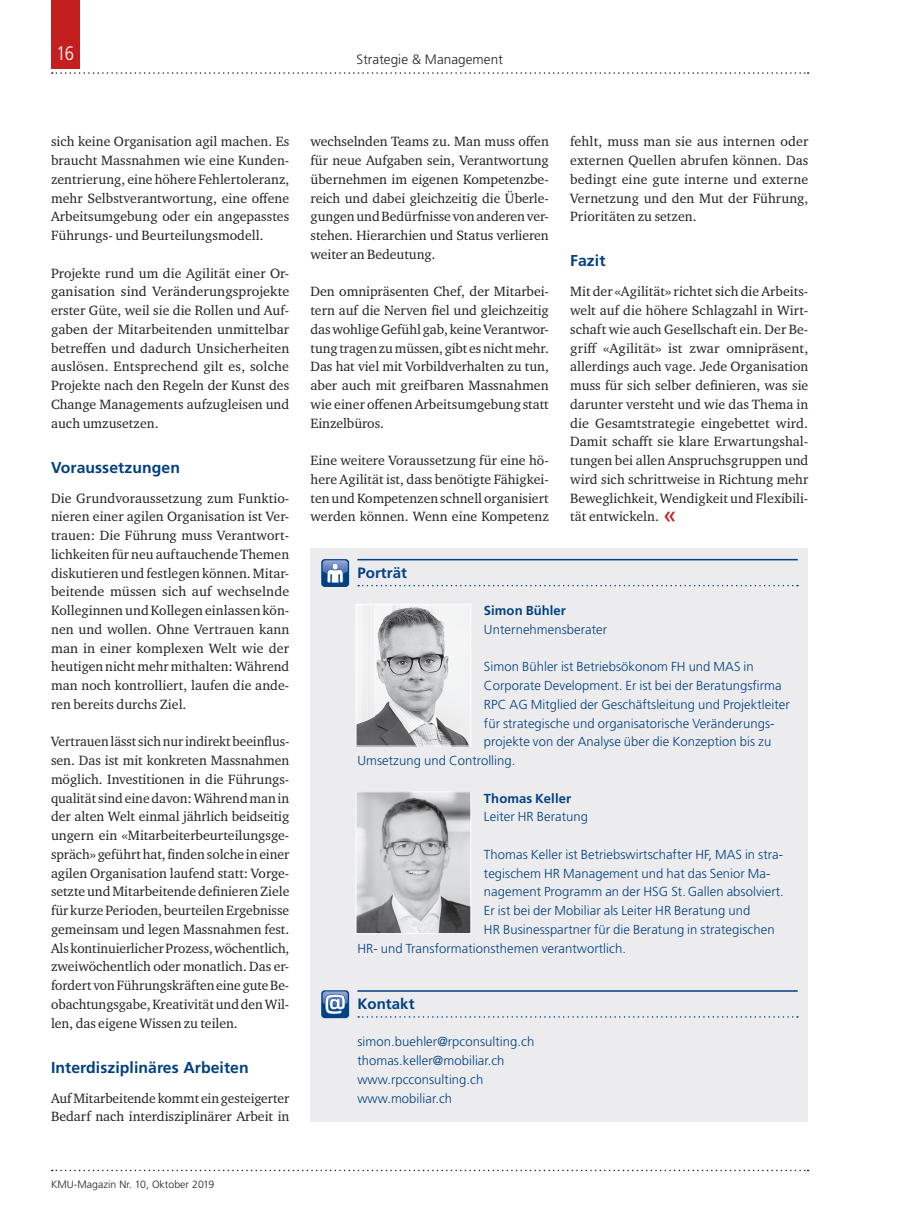
<style>
.page{position:relative;width:902px;height:1212px;background:#fff}
.page>*{position:absolute;margin:0;border:0;box-sizing:border-box;transform-origin:0 0}
.t1{font:300 condensed 19.5px "Frutiger LT Std";color:#fff}
.t2{font:700 15.75px "Frutiger LT Std";letter-spacing:.005em;color:#014081}
.t3{font:700 15px "Frutiger LT Std";letter-spacing:.005em;color:#014081}
.t4{font:13.8px/18.8px "Charter ITC Std";letter-spacing:.005em;color:#231f20;text-align:justify}
.t5{font:300 13.5px "Frutiger LT Std";letter-spacing:.005em;color:#231f20}
.t6{font:300 13.05px/18.8px "Frutiger LT Std";letter-spacing:.005em;color:#014081}
.t7{font:700 13.05px "Frutiger LT Std";letter-spacing:.005em;color:#014081}
.t8{font:300 10.5px "Frutiger LT Std";letter-spacing:.005em;color:#231f20}
.s1{font-family:"Frutiger LT Std";font-size:24px;color:#c41e1f}
</style>
<div class="page">
<svg style="left:52px;top:72px;width:756px;height:2px"></svg>
<div style="left:51px;top:0;width:29px;height:68px;background:#c41e1f"></div>
<svg style="left:52px;top:1170px;width:756px;height:1px"></svg>
<div style="left:310px;top:548px;width:498px;height:573px;background:#ececee"></div>
<hr style="left:357px;top:559px;width:440px;height:1px;background:#014081">
<svg style="left:358px;top:585px;width:439px;height:1px"></svg>
<hr style="left:357px;top:990px;width:440px;height:2px;background:#014081">
<svg style="left:358px;top:1016px;width:439px;height:2px"></svg>
<div style="left:321px;top:559px;width:28px;height:28px;background:#014081;border-radius:4px"></div>
<svg style="left:322px;top:560px;width:26px;height:23px"></svg>
<div style="left:321px;top:990px;width:28px;height:28px;background:#014081;border-radius:4px"></div>
<svg style="left:322px;top:991px;width:26px;height:23px"></svg>
<img style="left:357px;top:606px;width:111px;height:138px">
<div style="left:355px;top:604px;width:116px;height:142px;border:1px solid #fff"></div>
<img style="left:357px;top:793px;width:112px;height:139px">
<div style="left:355px;top:791px;width:116px;height:143px;border:1px solid #fff"></div>
<h1 class="t1" style="left:56px;top:42px;width:19px">16</h1>
<p class="t5" style="left:356px;top:51px;width:148px">Strategie &amp; Management</p>
<p class="t4" style="left:51px;top:132px;width:240px">sich keine Organisation agil machen. Es braucht Massnahmen wie eine Kunden&shy;zentrierung, eine höhere Fehlertoleranz, mehr Selbstverantwortung, eine offene Arbeitsumgebung oder ein angepasstes Führungs- und Beurteilungsmodell.</p>
<p class="t4" style="left:51px;top:263px;width:240px">Projekte rund um die Agilität einer Or&shy;ganisation sind Veränderungsprojekte erster Güte, weil sie die Rollen und Auf&shy;gaben der Mitarbeitenden unmittelbar betreffen und dadurch Unsicherheiten auslösen. Entsprechend gilt es, solche Projekte nach den Regeln der Kunst des Change Managements aufzugleisen und auch umzusetzen.</p>
<p class="t2" style="left:51px;top:458px;width:130px">Voraussetzungen</p>
<p class="t4" style="left:51px;top:488px;width:240px">Die Grundvoraussetzung zum Funktio&shy;nieren einer agilen Organisation ist Ver&shy;trauen: Die Führung muss Verantwort&shy;lichkeiten für neu auftauchende Themen diskutieren und festlegen können. Mitar&shy;beitende müssen sich auf wechselnde Kolleginnen und Kollegen einlassen kön&shy;nen und wollen. Ohne Vertrauen kann man in einer komplexen Welt wie der heutigen nicht mehr mithalten: Während man noch kontrolliert, laufen die ande&shy;ren bereits durchs Ziel.</p>
<p class="t4" style="left:51px;top:732px;width:240px">Vertrauen lässt sich nur indirekt beeinflus&shy;sen. Das ist mit konkreten Massnahmen möglich. Investitionen in die Führungs&shy;qualität sind eine davon: Während man in der alten Welt einmal jährlich beidseitig ungern ein «Mitarbeiterbeurteilungsge&shy;spräch» geführt hat, finden solche in einer agilen Organisation laufend statt: Vorge&shy;setzte und Mitarbeitende definieren Ziele für kurze Perioden, beurteilen Ergebnisse gemeinsam und legen Massnahmen fest.<br>Als kontinuierlicher Prozess, wöchentlich, zweiwöchentlich oder monatlich. Das er&shy;fordert von Führungskräften eine gute Be&shy;obachtungsgabe, Kreativität und den Wil&shy;len, das eigene Wissen zu teilen.</p>
<p class="t2" style="left:51px;top:1058px;width:199px">Interdisziplinäres Arbeiten</p>
<p class="t4" style="left:51px;top:1088px;width:240px">Auf Mitarbeitende kommt ein gesteigerter<br>Bedarf nach interdisziplinärer Arbeit in</p>
<p class="t4" style="left:310px;top:132px;width:240px">wechselnden Teams zu. Man muss offen für neue Aufgaben sein, Verantwortung übernehmen im eigenen Kompetenzbe&shy;reich und dabei gleichzeitig die Überle&shy;gungen und Bedürfnisse von anderen ver&shy;stehen. Hierarchien und Status verlieren weiter an Bedeutung.</p>
<p class="t4" style="left:310px;top:282px;width:240px">Den omnipräsenten Chef, der Mitarbei&shy;tern auf die Nerven fiel und gleichzeitig das wohlige Gefühl gab, keine Verantwor&shy;tung tragen zu müssen, gibt es nicht mehr.<br>Das hat viel mit Vorbildverhalten zu tun, aber auch mit greifbaren Massnahmen wie einer offenen Arbeitsumgebung statt Einzelbüros.</p>
<p class="t4" style="left:310px;top:451px;width:240px">Eine weitere Voraussetzung für eine hö&shy;here Agilität ist, dass benötigte Fähigkei&shy;ten und Kompetenzen schnell organisiert werden können. Wenn eine Kompetenz</p>
<p class="t3" style="left:357px;top:564px;width:51px">Porträt</p>
<p class="t4" style="left:570px;top:132px;width:240px">fehlt, muss man sie aus internen oder externen Quellen abrufen können. Das bedingt eine gute interne und externe Vernetzung und den Mut der Führung, Prioritäten zu setzen.</p>
<p class="t2" style="left:570px;top:252px;width:37px">Fazit</p>
<p class="t4" style="left:570px;top:282px;width:240px">Mit der «Agilität» richtet sich die Arbeits&shy;welt auf die höhere Schlagzahl in Wirt&shy;schaft wie auch Gesellschaft ein. Der Be&shy;griff «Agilität» ist zwar omnipräsent, allerdings auch vage. Jede Organisation muss für sich selber definieren, was sie darunter versteht und wie das Thema in die Gesamtstrategie eingebettet wird.<br>Damit schafft sie klare Erwartungshal&shy;tungen bei allen Anspruchsgruppen und wird sich schrittweise in Richtung mehr Beweglichkeit, Wendigkeit und Flexibili&shy;tät entwickeln. <span class="s1">«</span></p>
<p class="t7" style="left:484px;top:603px;width:83px">Simon Bühler</p>
<p class="t6" style="left:484px;top:620px;width:125px">Unternehmensberater</p>
<p class="t6" style="left:484px;top:658px;width:271px">Simon Bühler ist Betriebsökonom FH und MAS in</p>
<p class="t6" style="left:484px;top:676px;width:299px">Corporate Development. Er ist bei der Beratungsfirma</p>
<p class="t6" style="left:484px;top:695px;width:307px">RPC AG Mitglied der Geschäftsleitung und Projektleiter</p>
<p class="t6" style="left:484px;top:714px;width:291px">für strategische und organisatorische Veränderungs-</p>
<p class="t6" style="left:484px;top:733px;width:289px">projekte von der Analyse über die Konzeption bis zu</p>
<p class="t6" style="left:357px;top:751px;width:160px">Umsetzung und Controlling.</p>
<p class="t7" style="left:484px;top:790px;width:89px">Thomas Keller</p>
<p class="t6" style="left:484px;top:808px;width:106px">Leiter HR Beratung</p>
<p class="t6" style="left:484px;top:845px;width:299px">Thomas Keller ist Betriebswirtschafter HF, MAS in stra-</p>
<p class="t6" style="left:484px;top:864px;width:288px">tegischem HR Management und hat das Senior Ma-</p>
<p class="t6" style="left:484px;top:883px;width:301px">nagement Programm an der HSG St.Gallen absolviert.</p>
<p class="t6" style="left:484px;top:901px;width:268px">Er ist bei der Mobiliar als Leiter HR Beratung und</p>
<p class="t6" style="left:484px;top:920px;width:292px">HR Businesspartner für die Beratung in strategischen</p>
<p class="t6" style="left:357px;top:939px;width:270px">HR- und Transformationsthemen verantwortlich.</p>
<p class="t3" style="left:357px;top:995px;width:59px">Kontakt</p>
<p class="t6" style="left:357px;top:1033px;width:178px">simon.buehler@rpconsulting.ch thomas.keller@mobiliar.ch www.rpcconsulting.ch www.mobiliar.ch</p>
<p class="t8" style="left:51px;top:1178px;width:165px">KMU-Magazin Nr. 10, Oktober 2019</p>
</div>
